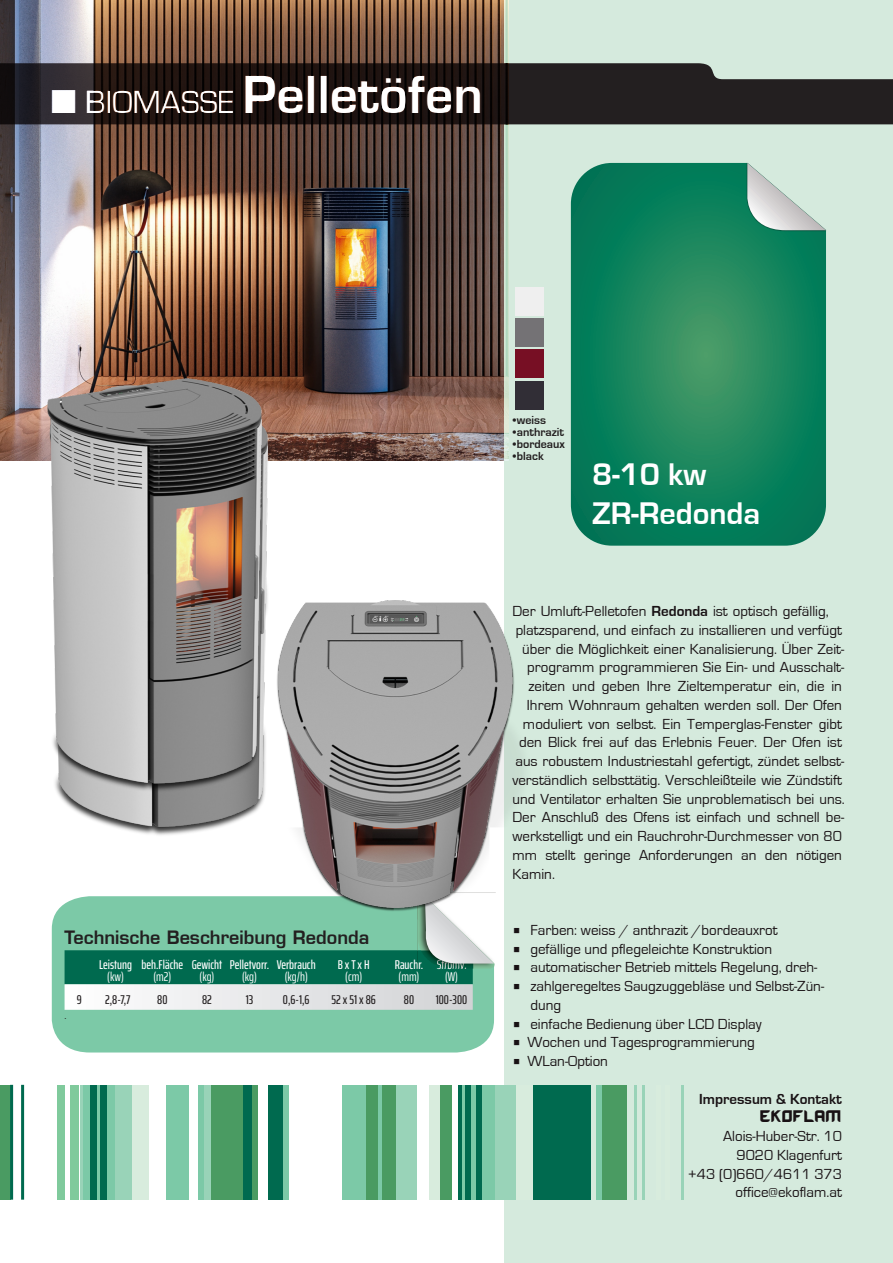
<style>
.page{position:relative;width:893px;height:1263px;background:#fff}
.page>*{position:absolute;margin:0;border:0;box-sizing:border-box;transform-origin:0 0}
.t1{font:600 49.5px "Eurostile";color:#fff}
.t2{font:700 32.25px/39px "Eurostile";color:#fff}
.t3{font:600 18px "Eurostile";color:#231f20}
.t4{font:15px/18.8px "Eurostile";color:#181114}
.t5{font:700 15px "Eurostile";color:#181114}
.t6{font:700 15px "AROMA";color:#181114}
.t7{font:500 extra-condensed 12.75px "Saira";color:#fff}
.t8{font:extra-condensed 12.75px/12px "Saira";color:#fff;text-align:center}
.t9{font:500 extra-condensed 12.75px "Saira";color:#231f20}
.t10{font:500 extra-condensed 12.75px "Saira";letter-spacing:.16em;color:#231f20}
.t11{font:700 12px "Eurostile";color:#231f20}
.t12{font:10.5px "Eurostile";color:#231f20}
.s1{font-weight:400;font-size:33px}
.s2{font-weight:700}
.s3{font-family:"Lucida Grande"}
</style>
<div class="page">
<div style="left:504px;top:0;width:389px;height:1263px;background:#d5eadd"></div>
<svg style="left:508px;top:63px;width:385px;height:61px;background:#393837"></svg>
<div style="left:462px;top:1085px;width:33px;height:115px;background:#7cc9a7"></div>
<div style="left:596px;top:1085px;width:7px;height:115px;background:#7cc9a7"></div>
<div style="left:342px;top:1085px;width:60px;height:115px;background:#7cc9a7"></div>
<div style="left:80px;top:1085px;width:52px;height:115px;background:#99d3b8"></div>
<div style="left:396px;top:1085px;width:21px;height:115px;background:#99d3b8"></div>
<div style="left:495px;top:1085px;width:21px;height:115px;background:#99d3b8"></div>
<hr style="left:634px;top:1085px;width:3px;height:115px;background:#99d3b8">
<hr style="left:681px;top:1085px;width:3px;height:115px;background:#99d3b8">
<hr style="left:642px;top:1085px;width:3px;height:115px;background:#99d3b8">
<div style="left:204px;top:1085px;width:7px;height:115px;background:#99d3b8"></div>
<div style="left:0;top:1085px;width:10px;height:115px;background:#4a9b62"></div>
<div style="left:211px;top:1085px;width:47px;height:115px;background:#4a9b62"></div>
<div style="left:367px;top:1085px;width:11px;height:115px;background:#4a9b62"></div>
<div style="left:440px;top:1085px;width:11px;height:115px;background:#4a9b62"></div>
<div style="left:603px;top:1085px;width:24px;height:115px;background:#4a9b62"></div>
<div style="left:382px;top:1085px;width:14px;height:115px;background:#4a9b62"></div>
<div style="left:132px;top:1085px;width:17px;height:115px;background:#d8ecdd"></div>
<div style="left:429px;top:1085px;width:11px;height:115px;background:#d8ecdd"></div>
<hr style="left:10px;top:1085px;width:3px;height:115px;background:#006a4f">
<hr style="left:21px;top:1085px;width:3px;height:115px;background:#006a4f">
<div style="left:58px;top:1085px;width:7px;height:115px;background:#80ca9c"></div>
<div style="left:70px;top:1085px;width:9px;height:115px;background:#80ca9c"></div>
<div style="left:83px;top:1085px;width:31px;height:115px;background:#7cc9a7"></div>
<div style="left:166px;top:1085px;width:23px;height:115px;background:#7cc9a7"></div>
<div style="left:198px;top:1085px;width:6px;height:115px;background:#7cc9a7"></div>
<div style="left:283px;top:1085px;width:6px;height:115px;background:#7cc9a7"></div>
<div style="left:90px;top:1085px;width:7px;height:115px;background:#006a4f"></div>
<div style="left:100px;top:1085px;width:7px;height:115px;background:#006a4f"></div>
<hr style="left:458px;top:1085px;width:4px;height:115px;background:#006a4f">
<div style="left:465px;top:1085px;width:6px;height:115px;background:#006a4f"></div>
<div style="left:476px;top:1085px;width:6px;height:115px;background:#006a4f"></div>
<div style="left:533px;top:1085px;width:58px;height:115px;background:#006a4f"></div>
<div style="left:243px;top:1085px;width:8px;height:115px;background:#006a4f"></div>
<div style="left:269px;top:1085px;width:14px;height:115px;background:#006a4f"></div>
<div style="left:52px;top:903px;width:442px;height:149px;background:#7cc9a7"></div>
<svg style="left:65px;top:896px;width:429px;height:114px;background:#77b5a0"></svg>
<svg style="left:571px;top:163px;width:255px;height:383px;background:#16845e"></svg>
<img style="left:746px;top:162px;width:81px;height:70px">
<svg style="left:747px;top:163px;width:79px;height:67px"></svg>
<div style="left:515px;top:381px;width:29px;height:28px;background:#312e36"></div>
<div style="left:515px;top:350px;width:29px;height:28px;background:#770f24"></div>
<div style="left:515px;top:318px;width:29px;height:29px;background:#747275"></div>
<div style="left:515px;top:287px;width:29px;height:28px;background:#efefef"></div>
<img style="left:0;top:0;width:508px;height:461px">
<img style="left:85px;top:816px;width:163px;height:19px">
<img style="left:255px;top:739px;width:268px;height:178px">
<img style="left:279px;top:600px;width:234px;height:308px">
<img style="left:356px;top:353px;width:42px;height:463px">
<img style="left:0;top:353px;width:356px;height:463px">
<img style="left:254px;top:554px;width:4px;height:46px">
<h1 class="t1" style="left:51px;top:76px;width:433px">■ <span class="s1">BIOMASSE</span> Pelletöfen</h1>
<p class="t3" style="left:65px;top:931px;width:306px">Technische Beschreibung Redonda</p>
<p class="t7" style="left:99px;top:954px;width:218px">Leistung beh.Fläche Gewicht Pelletvorr. Verbrauch</p>
<p class="t8" style="left:107px;top:970px;width:65px">(kw) (m2)</p>
<p class="t8" style="left:200px;top:970px;width:59px">(kg) (kg)</p>
<p class="t8" style="left:285px;top:970px;width:25px">(kg/h)</p>
<p class="t7" style="left:338px;top:954px;width:34px">BxTxH</p>
<p class="t8" style="left:345px;top:970px;width:19px">(cm)</p>
<p class="t7" style="left:395px;top:954px;width:30px">Rauchr.</p>
<p class="t8" style="left:399px;top:970px;width:22px">(mm)</p>
<p class="t8" style="left:437px;top:958px;width:31px">Stromv. (W)</p>
<p class="t12" style="left:65px;top:1012px;width:4px">.</p>
<p class="t9" style="left:77px;top:990px;width:6px">9</p>
<p class="t9" style="left:105px;top:990px;width:27px">2,8-7,7</p>
<p class="t9" style="left:157px;top:990px;width:12px">80</p>
<p class="t9" style="left:202px;top:990px;width:11px">82</p>
<p class="t9" style="left:246px;top:990px;width:9px">13</p>
<p class="t9" style="left:283px;top:990px;width:28px">0,6-1,6</p>
<p class="t10" style="left:332px;top:990px;width:46px">52x51x86</p>
<p class="t9" style="left:404px;top:990px;width:12px">80</p>
<p class="t9" style="left:436px;top:990px;width:33px">100-300</p>
<p class="t11" style="left:513px;top:416px;width:35px">•weiss</p>
<p class="t11" style="left:513px;top:428px;width:53px">•anthrazit</p>
<p class="t11" style="left:513px;top:440px;width:54px">•bordeaux</p>
<p class="t11" style="left:513px;top:452px;width:33px">•black</p>
<h2 class="t2" style="left:592px;top:458px;width:170px">8-10 kw<br>ZR-Redonda</h2>
<p class="t4" style="left:512px;top:603px;width:318px">Der Umluft-Pelletofen <span class="s2">Redonda</span> ist optisch gefällig,</p>
<p class="t4" style="left:516px;top:622px;width:328px">platzsparend, und einfach zu installieren und verfügt</p>
<p class="t4" style="left:522px;top:641px;width:324px">über die Möglichkeit einer Kanalisierung. Über Zeit-</p>
<p class="t4" style="left:527px;top:659px;width:318px">programm programmieren Sie Ein- und Ausschalt-</p>
<p class="t4" style="left:529px;top:678px;width:315px">zeiten und geben Ihre Zieltemperatur ein, die in</p>
<p class="t4" style="left:527px;top:697px;width:317px">Ihrem Wohnraum gehalten werden soll. Der Ofen</p>
<p class="t4" style="left:523px;top:716px;width:320px">moduliert von selbst. Ein Temperglas-Fenster gibt</p>
<p class="t4" style="left:519px;top:734px;width:324px">den Blick frei auf das Erlebnis Feuer. Der Ofen ist</p>
<p class="t4" style="left:515px;top:753px;width:330px">aus robustem Industriestahl gefertigt, zündet selbst-</p>
<p class="t4" style="left:512px;top:772px;width:331px">verständlich selbsttätig. Verschleißteile wie Zündstift</p>
<p class="t4" style="left:512px;top:791px;width:334px">und Ventilator erhalten Sie unproblematisch bei uns.</p>
<p class="t4" style="left:512px;top:809px;width:333px">Der Anschluß des Ofens ist einfach und schnell be-</p>
<p class="t4" style="left:512px;top:828px;width:331px">werkstelligt und ein Rauchrohr-Durchmesser von 80</p>
<p class="t4" style="left:512px;top:847px;width:331px">mm stellt geringe Anforderungen an den nötigen</p>
<p class="t4" style="left:512px;top:866px;width:44px">Kamin.</p>
<p class="t4" style="left:512px;top:922px;width:267px"><span class="s3">■</span> Farben: weiss / anthrazit /bordeauxrot</p>
<p class="t4" style="left:512px;top:941px;width:261px"><span class="s3">■</span> gefällige und pflegeleichte Konstruktion</p>
<p class="t4" style="left:512px;top:959px;width:306px"><span class="s3">■</span> automatischer Betrieb mittels Regelung, dreh-</p>
<p class="t4" style="left:530px;top:978px;width:295px;text-indent:-18px"><span class="s3">■</span> zahlgeregeltes Saugzuggebläse und Selbst-Zün&shy;dung</p>
<p class="t4" style="left:512px;top:1016px;width:251px"><span class="s3">■</span> einfache Bedienung über LCD Display</p>
<p class="t4" style="left:512px;top:1034px;width:244px"><span class="s3">■</span> Wochen und Tagesprogrammierung</p>
<p class="t4" style="left:512px;top:1053px;width:97px"><span class="s3">■</span> WLan-Option</p>
<p class="t5" style="left:699px;top:1094px;width:144px">Impressum &amp; Kontakt</p>
<p class="t6" style="left:761px;top:1111px;width:83px">EKOFLAM</p>
<p class="t4" style="left:688px;top:1128px;width:156px;text-align:right">Alois-Huber-Str. 10<br>9020 Klagenfurt<br>+43 (0)660/4611 373 office@ekoflam.at</p>
</div>
